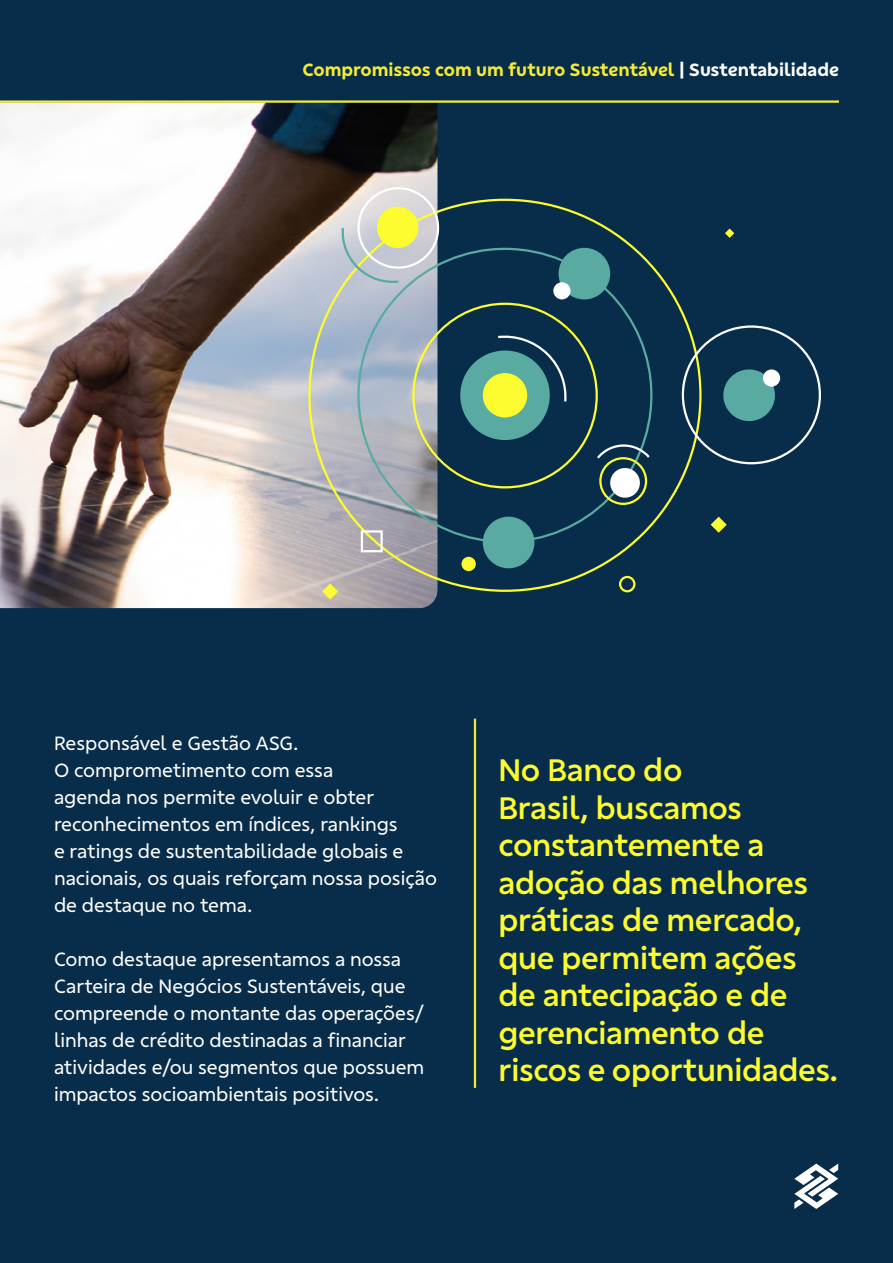
<style>
.page{position:relative;width:893px;height:1263px;background:#082d4a}
.page>*{position:absolute;margin:0;border:0;box-sizing:border-box;transform-origin:0 0}
.t1{font:500 31.5px/37.5px "Banco Do Brasil Textos";letter-spacing:-.01em;color:#fcfc30}
.t2{font:19.5px/27px "Banco Do Brasil Textos";color:#fff}
.t3{font:700 18px "Banco Do Brasil Titulos";color:#f4eb38}
.s1{color:#fff}
</style>
<div class="page">
<svg style="left:794px;top:1163px;width:44px;height:46px"></svg>
<img style="left:0;top:103px;width:437px;height:505px">
<hr style="left:0;top:100px;width:839px;height:3px;background:#f4eb38">
<svg style="left:411px;top:465px;width:226px;height:128px"></svg>
<div style="left:461px;top:557px;width:15px;height:14px;background:#fcfc30;border-radius:50%"></div>
<div style="left:483px;top:517px;width:51px;height:51px;background:#59aba1;border-radius:50%"></div>
<svg style="left:356px;top:186px;width:465px;height:279px"></svg>
<div style="left:599px;top:457px;width:48px;height:48px;border:2px solid #fcfc30;border-radius:50%"></div>
<svg style="left:496px;top:335px;width:156px;height:126px"></svg>
<svg style="left:341px;top:226px;width:60px;height:58px;background:#c9d1b9"></svg>
<div style="left:723px;top:369px;width:52px;height:52px;background:#59aba1;border-radius:50%"></div>
<div style="left:763px;top:369px;width:17px;height:18px;background:#fff;border-radius:50%"></div>
<div style="left:610px;top:468px;width:30px;height:30px;background:#fff;border-radius:50%"></div>
<svg style="left:711px;top:517px;width:16px;height:16px"></svg>
<svg style="left:322px;top:583px;width:16px;height:17px"></svg>
<svg style="left:725px;top:228px;width:9px;height:10px"></svg>
<div style="left:361px;top:530px;width:22px;height:22px;border:2px solid #fff"></div>
<hr style="left:474px;top:719px;width:2px;height:369px;background:#f4eb38">
<p class="t3" style="left:303px;top:57px;width:538px">Compromissos com um futuro Sustentável <span class="s1">| Sustentabilidade</span></p>
<p class="t2" style="left:54px;top:729px;width:385px">Responsável e Gestão ASG.<br>O comprometimento com essa<br>agenda nos permite evoluir e obter reconhecimentos em índices, rankings<br>e ratings de sustentabilidade globais e nacionais, os quais reforçam nossa posição de destaque no tema.</p>
<p class="t2" style="left:54px;top:945px;width:372px">Como destaque apresentamos a nossa Carteira de Negócios Sustentáveis, que compreende o montante das operações/ linhas de crédito destinadas a financiar atividades e/ou segmentos que possuem impactos socioambientais positivos.</p>
<h1 class="t1" style="left:498px;top:750px;width:341px">No Banco do<br>Brasil, buscamos constantemente a adoção das melhores práticas de mercado, que permitem ações de antecipação e de gerenciamento de riscos e oportunidades.</h1>
</div>
